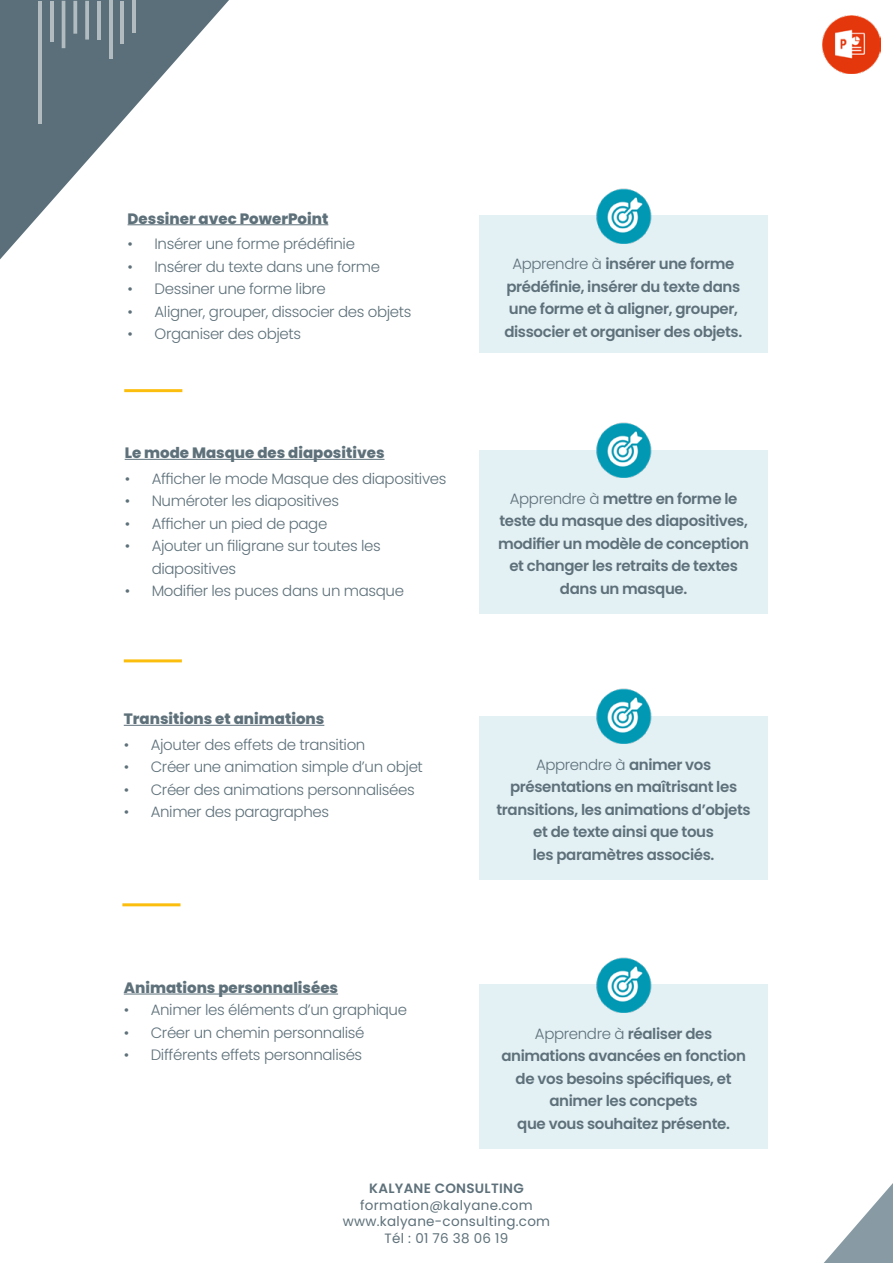
<style>
.page{position:relative;width:893px;height:1263px;background:#fff}
.page>*{position:absolute;margin:0;border:0;box-sizing:border-box;transform-origin:0 0}
.t1{font:300 15px/22.5px "Poppins";letter-spacing:-.025em;color:#5e717a}
.t2{font:600 15px/22.5px "Poppins";letter-spacing:-.025em;color:#5e717a;text-align:center}
.t3{font:800 15px "Poppins";color:#5e717a}
.t4{font:13.5px/16.5px "Poppins";letter-spacing:.02em;color:#5e717a;text-align:center}
.t5{font:600 13.5px "Poppins";letter-spacing:.02em;color:#5e717a}
.s1{font-weight:300}
</style>
<div class="page">
<svg style="left:824px;top:1183px;width:69px;height:80px"></svg>
<svg style="left:0;top:0;width:229px;height:259px"></svg>
<hr style="left:38px;top:1px;width:4px;height:122px;background:#b1bbc0">
<hr style="left:132px;top:1px;width:4px;height:32px;background:#b1bbc0">
<hr style="left:121px;top:1px;width:3px;height:43px;background:#fff">
<hr style="left:50px;top:1px;width:4px;height:41px;background:#b1bbc0">
<hr style="left:62px;top:1px;width:3px;height:47px;background:#fff">
<svg style="left:73px;top:1px;width:4px;height:33px"></svg>
<svg style="left:85px;top:1px;width:4px;height:39px"></svg>
<hr style="left:97px;top:1px;width:4px;height:39px;background:#b1bbc0">
<hr style="left:109px;top:1px;width:4px;height:58px;background:#b1bbc0">
<img style="left:823px;top:16px;width:57px;height:57px">
<hr style="left:128px;top:224px;width:200px;height:1px;background:#5e717a">
<hr style="left:125px;top:459px;width:259px;height:1px;background:#5e717a">
<hr style="left:124px;top:725px;width:200px;height:1px;background:#5e717a">
<div style="left:479px;top:215px;width:288px;height:138px;background:#e3f0f4"></div>
<img style="left:596px;top:188px;width:56px;height:55px">
<div style="left:479px;top:450px;width:289px;height:163px;background:#e3f0f4"></div>
<img style="left:596px;top:423px;width:56px;height:55px">
<div style="left:479px;top:716px;width:289px;height:163px;background:#e3f0f4"></div>
<img style="left:596px;top:689px;width:56px;height:55px">
<hr style="left:124px;top:389px;width:58px;height:3px;background:#fcbe0e">
<hr style="left:124px;top:659px;width:58px;height:3px;background:#fcbe0e">
<hr style="left:122px;top:903px;width:59px;height:3px;background:#fcbe0e">
<hr style="left:124px;top:994px;width:214px;height:1px;background:#5e717a">
<div style="left:479px;top:984px;width:289px;height:165px;background:#e3f0f4"></div>
<img style="left:596px;top:957px;width:56px;height:55px">
<p class="t3" style="left:128px;top:210px;width:202px">Dessiner avec PowerPoint</p>
<p class="t1" style="left:128px;top:233px;width:229px">• Insérer une forme prédéfinie</p>
<p class="t1" style="left:128px;top:255px;width:254px">• Insérer du texte dans une forme</p>
<p class="t1" style="left:128px;top:278px;width:200px">• Dessiner une forme libre</p>
<p class="t1" style="left:128px;top:300px;width:285px">• Aligner, grouper, dissocier des objets</p>
<p class="t1" style="left:128px;top:323px;width:175px">• Organiser des objets</p>
<p class="t3" style="left:125px;top:444px;width:261px">Le mode Masque des diapositives</p>
<p class="t1" style="left:125px;top:467px;width:323px">• Afficher le mode Masque des diapositives</p>
<p class="t1" style="left:125px;top:490px;width:216px">• Numéroter les diapositives</p>
<p class="t1" style="left:125px;top:512px;width:204px">• Afficher un pied de page</p>
<p class="t1" style="left:152px;top:535px;width:231px;text-indent:-27px">• Ajouter un filigrane sur toutes les diapositives</p>
<p class="t1" style="left:125px;top:580px;width:281px">• Modifier les puces dans un masque</p>
<p class="t3" style="left:124px;top:710px;width:202px">Transitions et animations</p>
<p class="t1" style="left:124px;top:733px;width:243px">• Ajouter des effets de transition</p>
<p class="t1" style="left:124px;top:756px;width:301px">• Créer une animation simple d’un objet</p>
<p class="t1" style="left:124px;top:778px;width:292px">• Créer des animations personnalisées</p>
<p class="t1" style="left:124px;top:801px;width:207px">• Animer des paragraphes</p>
<p class="t3" style="left:124px;top:979px;width:216px">Animations personnalisées</p>
<p class="t1" style="left:124px;top:999px;width:285px">• Animer les éléments d’un graphique</p>
<p class="t1" style="left:124px;top:1021px;width:242px">• Créer un chemin personnalisé</p>
<p class="t1" style="left:124px;top:1044px;width:240px">• Différents effets personnalisés</p>
<p class="t2" style="left:504px;top:253px;width:239px"><span class="s1">Apprendre à</span> insérer une forme prédéfinie, insérer du texte dans une forme et à aligner, grouper, dissocier et organiser des objets.</p>
<p class="t2" style="left:498px;top:487px;width:253px"><span class="s1">Apprendre à</span> mettre en forme le teste du masque des diapositives, modifier un modèle de conception et changer les retraits de textes dans un masque.</p>
<p class="t2" style="left:496px;top:753px;width:256px"><span class="s1">Apprendre à</span> animer vos présentations en maîtrisant les transitions, les animations d’objets et de texte ainsi que tous<br>les paramètres associés.</p>
<p class="t2" style="left:501px;top:1022px;width:246px"><span class="s1">Apprendre à</span> réaliser des animations avancées en fonction de vos besoins spécifiques, et animer les concpets<br>que vous souhaitez présente.</p>
<p class="t5" style="left:369px;top:1180px;width:156px">KALYANE CONSULTING</p>
<p class="t4" style="left:343px;top:1197px;width:209px">formation@kalyane.com www.kalyane-consulting.com<br>Tél : 01 76 38 06 19</p>
</div>
